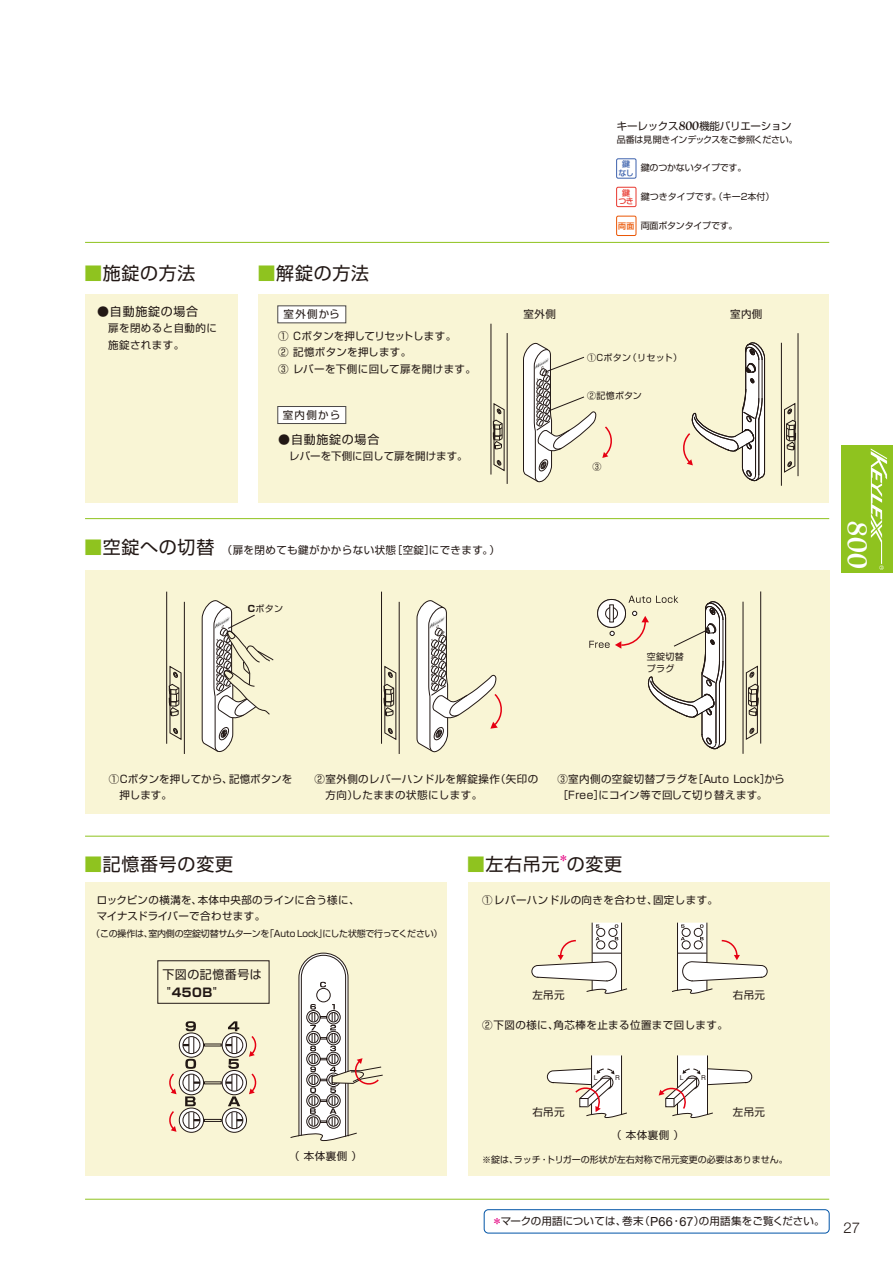
<style>
.page{position:relative;width:893px;height:1263px;background:#fff}
.page>*{position:absolute;margin:0;border:0;box-sizing:border-box;transform-origin:0 0}
.t1{font:italic 700 28.5px "Goudy";color:#fff}
.t2{font:18px "Shin Go";letter-spacing:.04em;color:#221815}
.t3{font:300 15px "Helvetica Neue";color:#221815}
.t4{font:12px "Shin Go";letter-spacing:.06em;color:#221815}
.t5{font:12px/18px "Shin Go";letter-spacing:.04em;color:#221815}
.t6{font:10.5px/16.5px "Shin Go";letter-spacing:.04em;color:#221815}
.t7{font:10.5px/16.5px "Shin Go";color:#221815}
.t8{font:10.5px "Shin Go";letter-spacing:.02em;color:#221815}
.t9{font:10.5px "Shin Go";letter-spacing:-.025em;color:#221815}
.t10{font:10.5px "Shin Go";color:#e4007f}
.t11{font:9px/12px "Shin Go";letter-spacing:-.025em;color:#221815}
.t12{font:9px "Shin Go";color:#221815}
.t13{font:9px "Shin Go";letter-spacing:.04em;color:#221815}
.t14{font:500 7.95px/8.9px "Shin Go";color:#e8382f;text-align:center}
.t15{font:500 7.95px/8.9px "Shin Go";color:#3d62ad;text-align:center}
.t16{font:500 7.95px "Shin Go";color:#ea5504}
.t17{font:500 6.6px "Gothic BBB";color:#221815}
.s1{color:#8fc31f}
.s2{font-size:18px;color:#8fc31f}
.s3{font-size:18px}
.s4{font-weight:700}
.s5{font-family:"Goudy";font-weight:700;font-style:italic;font-size:12.6px}
.s6{color:#e4007f}
.s7{font-family:"Helvetica Neue";font-size:12.6px}
</style>
<div class="page">
<div style="left:85px;top:570px;width:744px;height:244px;background:#f9f5d5"></div>
<div style="left:259px;top:294px;width:570px;height:209px;background:#f9f5d5"></div>
<div style="left:85px;top:294px;width:152px;height:209px;background:#f9f5d5"></div>
<div style="left:842px;top:445px;width:51px;height:128px;background:#8fc31f"></div>
<svg style="left:871px;top:448px;width:16px;height:122px"></svg>
<div style="left:484px;top:1209px;width:346px;height:24px;border:1px solid #0054a7;border-radius:4px"></div>
<hr style="left:85px;top:1199px;width:744px;height:1px;background:#8fc31f">
<hr style="left:85px;top:836px;width:744px;height:1px;background:#8fc31f">
<hr style="left:85px;top:518px;width:744px;height:1px;background:#8fc31f">
<hr style="left:85px;top:242px;width:744px;height:1px;background:#8fc31f">
<div style="left:468px;top:882px;width:361px;height:294px;background:#f9f5d5"></div>
<div style="left:85px;top:882px;width:361px;height:294px;background:#f9f5d5"></div>
<div style="left:277px;top:305px;width:69px;height:18px;background:#fff;border:1px solid #4c4948"></div>
<div style="left:277px;top:406px;width:69px;height:18px;background:#fff;border:1px solid #4c4948"></div>
<div style="left:158px;top:960px;width:111px;height:43px;border:1px solid #221815"></div>
<svg style="left:179px;top:1033px;width:25px;height:24px"></svg>
<div style="left:179px;top:1033px;width:25px;height:24px;border:1px solid #221815;border-radius:50%"></div>
<div style="left:183px;top:1036px;width:17px;height:18px;border:1px solid #221815;border-radius:50%"></div>
<svg style="left:222px;top:1033px;width:24px;height:24px"></svg>
<div style="left:222px;top:1033px;width:25px;height:24px;border:1px solid #221815;border-radius:50%"></div>
<div style="left:226px;top:1036px;width:17px;height:18px;border:1px solid #221815;border-radius:50%"></div>
<svg style="left:179px;top:1070px;width:25px;height:25px"></svg>
<div style="left:179px;top:1070px;width:25px;height:25px;border:1px solid #221815;border-radius:50%"></div>
<div style="left:183px;top:1074px;width:17px;height:17px;border:1px solid #221815;border-radius:50%"></div>
<svg style="left:222px;top:1070px;width:24px;height:25px"></svg>
<div style="left:222px;top:1070px;width:25px;height:25px;border:1px solid #221815;border-radius:50%"></div>
<div style="left:226px;top:1074px;width:17px;height:17px;border:1px solid #221815;border-radius:50%"></div>
<svg style="left:179px;top:1108px;width:25px;height:24px"></svg>
<div style="left:179px;top:1108px;width:25px;height:24px;border:1px solid #221815;border-radius:50%"></div>
<div style="left:183px;top:1111px;width:17px;height:18px;border:1px solid #221815;border-radius:50%"></div>
<svg style="left:228px;top:1021px;width:11px;height:10px"></svg>
<svg style="left:185px;top:1059px;width:11px;height:10px"></svg>
<svg style="left:228px;top:1059px;width:11px;height:10px"></svg>
<svg style="left:185px;top:1096px;width:11px;height:10px"></svg>
<svg style="left:183px;top:1037px;width:12px;height:16px"></svg>
<svg style="left:189px;top:1112px;width:11px;height:16px"></svg>
<svg style="left:222px;top:1108px;width:24px;height:24px"></svg>
<div style="left:222px;top:1108px;width:25px;height:24px;border:1px solid #221815;border-radius:50%"></div>
<div style="left:226px;top:1111px;width:17px;height:18px;border:1px solid #221815;border-radius:50%"></div>
<svg style="left:228px;top:1096px;width:12px;height:10px"></svg>
<svg style="left:232px;top:1112px;width:11px;height:16px"></svg>
<svg style="left:186px;top:1021px;width:10px;height:10px"></svg>
<svg style="left:204px;top:1037px;width:34px;height:16px"></svg>
<svg style="left:189px;top:1075px;width:49px;height:15px"></svg>
<div style="left:204px;top:1119px;width:17px;height:3px;border:1px solid #221815"></div>
<svg style="left:672px;top:923px;width:96px;height:71px"></svg>
<svg style="left:531px;top:923px;width:96px;height:71px"></svg>
<svg style="left:169px;top:1073px;width:7px;height:21px"></svg>
<svg style="left:169px;top:1111px;width:7px;height:21px"></svg>
<svg style="left:249px;top:1036px;width:8px;height:21px"></svg>
<svg style="left:249px;top:1073px;width:8px;height:21px"></svg>
<hr style="left:781px;top:343px;width:1px;height:143px;background:#221815">
<hr style="left:798px;top:333px;width:1px;height:143px;background:#221815">
<svg style="left:784px;top:403px;width:12px;height:70px"></svg>
<hr style="left:184px;top:602px;width:1px;height:152px;background:#221815">
<hr style="left:166px;top:592px;width:1px;height:152px;background:#221815">
<svg style="left:169px;top:665px;width:13px;height:75px"></svg>
<hr style="left:399px;top:602px;width:1px;height:152px;background:#221815">
<hr style="left:381px;top:592px;width:1px;height:152px;background:#221815">
<svg style="left:384px;top:665px;width:12px;height:75px"></svg>
<svg style="left:201px;top:600px;width:73px;height:152px"></svg>
<img style="left:214px;top:615px;width:17px;height:15px">
<svg style="left:416px;top:600px;width:86px;height:152px"></svg>
<img style="left:429px;top:615px;width:17px;height:15px">
<svg style="left:290px;top:952px;width:93px;height:190px"></svg>
<svg style="left:547px;top:1055px;width:80px;height:63px"></svg>
<svg style="left:659px;top:1055px;width:93px;height:63px"></svg>
<svg style="left:602px;top:426px;width:10px;height:32px"></svg>
<svg style="left:523px;top:342px;width:73px;height:140px"></svg>
<hr style="left:507px;top:333px;width:1px;height:151px;background:#221815">
<hr style="left:491px;top:324px;width:1px;height:150px;background:#221815">
<svg style="left:493px;top:403px;width:12px;height:68px"></svg>
<svg style="left:683px;top:342px;width:82px;height:139px"></svg>
<hr style="left:743px;top:602px;width:1px;height:152px;background:#221815">
<hr style="left:760px;top:591px;width:1px;height:153px;background:#221815">
<svg style="left:746px;top:665px;width:13px;height:75px"></svg>
<svg style="left:589px;top:596px;width:137px;height:153px"></svg>
<div style="left:597px;top:599px;width:29px;height:29px;border:1px solid #221815;border-radius:50%"></div>
<div style="left:616px;top:216px;width:20px;height:20px;border:1px solid #ea5504;border-radius:2px"></div>
<div style="left:616px;top:187px;width:20px;height:20px;border:1px solid #e8382f;border-radius:2px"></div>
<div style="left:616px;top:158px;width:20px;height:20px;border:1px solid #3d62ad;border-radius:2px"></div>
<h2 class="t2" style="left:84px;top:262px;width:113px"><span class="s1">■</span>施錠の方法</h2>
<h2 class="t2" style="left:258px;top:262px;width:113px"><span class="s1">■</span>解錠の方法</h2>
<p class="t6" style="left:284px;top:306px;width:58px">室外側から</p>
<p class="t4" style="left:97px;top:303px;width:103px">●自動施錠の場合</p>
<p class="t6" style="left:97px;top:319px;width:121px">　扉を閉めると自動的に　施錠されます。</p>
<p class="t6" style="left:278px;top:327px;width:199px">① Cボタンを押してリセットします。<br>② 記憶ボタンを押します。<br>③ レバーを下側に回して扉を開けます。</p>
<p class="t6" style="left:283px;top:406px;width:59px">室内側から</p>
<p class="t4" style="left:278px;top:431px;width:103px">●自動施錠の場合</p>
<p class="t7" style="left:289px;top:447px;width:180px">レバーを下側に回して扉を開けます。</p>
<p class="t6" style="left:523px;top:305px;width:34px">室外側</p>
<p class="t6" style="left:84px;top:541px;width:417px"><span class="s2">■</span><span class="s3">空錠への切替</span> （扉を閉めても鍵がかからない状態［空錠］にできます。）</p>
<p class="t11" style="left:248px;top:602px;width:37px"><span class="s4">C</span>ボタン</p>
<p class="t9" style="left:617px;top:119px;width:176px">キーレックス<span class="s5">800</span>機能バリエーション</p>
<p class="t11" style="left:617px;top:133px;width:182px">品番は見開きインデックスをご参照ください。</p>
<p class="t15" style="left:619px;top:159px;width:17px">鍵なし</p>
<p class="t11" style="left:641px;top:161px;width:107px">鍵のつかないタイプです。</p>
<p class="t12" style="left:641px;top:191px;width:135px">鍵つきタイプです。（キー2本付）</p>
<p class="t11" style="left:641px;top:219px;width:98px">両面ボタンタイプです。</p>
<p class="t14" style="left:618px;top:188px;width:17px">鍵つき</p>
<p class="t16" style="left:618px;top:221px;width:18px">両面</p>
<p class="t13" style="left:587px;top:351px;width:97px">①Cボタン（リセット）</p>
<p class="t11" style="left:587px;top:389px;width:56px">②記憶ボタン</p>
<p class="t11" style="left:593px;top:460px;width:10px">③</p>
<p class="t6" style="left:730px;top:305px;width:34px">室内側</p>
<p class="t11" style="left:647px;top:650px;width:39px">空錠切替プラグ</p>
<h1 class="t1" style="left:875px;top:521px;width:49px;rotate:90deg">800</h1>
<p class="t7" style="left:109px;top:770px;width:185px">①Cボタンを押してから、記憶ボタンを　押します。</p>
<p class="t6" style="left:315px;top:770px;width:225px">②室外側のレバーハンドルを解錠操作（矢印の　方向）したままの状態にします。</p>
<p class="t6" style="left:557px;top:770px;width:229px">③室内側の空錠切替プラグを［Auto Lock］から［Free］にコイン等で回して切り替えます。</p>
<p class="t10" style="left:558px;top:851px;width:12px">＊</p>
<h2 class="t2" style="left:84px;top:853px;width:151px"><span class="s1">■</span>記憶番号の変更</h2>
<h2 class="t2" style="left:467px;top:853px;width:157px"><span class="s1">■</span>左右吊元の変更</h2>
<p class="t6" style="left:97px;top:891px;width:264px">ロックピンの横溝を、本体中央部のラインに合う様に、マイナスドライバーで合わせます。</p>
<p class="t11" style="left:91px;top:927px;width:353px">（この操作は、室内側の空錠切替サムターンを「Auto Lock｣にした状態で行ってください）</p>
<p class="t5" style="left:167px;top:964px;width:96px;text-indent:-4px">下図の記憶番号は"<span class="s4">450B</span>"</p>
<p class="t6" style="left:289px;top:1147px;width:74px">（ 本体裏側 ）</p>
<p class="t6" style="left:482px;top:891px;width:237px">① レバーハンドルの向きを合わせ、固定します。</p>
<p class="t6" style="left:532px;top:986px;width:34px">左吊元</p>
<p class="t6" style="left:733px;top:986px;width:34px">右吊元</p>
<p class="t6" style="left:482px;top:1016px;width:247px">② 下図の様に、角芯棒を止まる位置まで回します。</p>
<p class="t6" style="left:532px;top:1103px;width:34px">右吊元</p>
<p class="t17" style="left:594px;top:1074px;width:5px">L</p>
<p class="t17" style="left:615px;top:1074px;width:6px">R</p>
<p class="t17" style="left:680px;top:1074px;width:5px">L</p>
<p class="t17" style="left:701px;top:1074px;width:6px">R</p>
<p class="t6" style="left:611px;top:1126px;width:74px">（ 本体裏側 ）</p>
<p class="t6" style="left:733px;top:1103px;width:34px">左吊元</p>
<p class="t12" style="left:482px;top:1154px;width:307px">※錠は、ラッチ・トリガーの形状が左右対称で吊元変更の必要はありません。</p>
<p class="t8" style="left:492px;top:1214px;width:335px"><span class="s6">＊</span>マークの用語については、巻末（<span class="s7">P66</span>・<span class="s7">67</span>）の用語集をご覧ください。</p>
<h3 class="t3" style="left:843px;top:1215px;width:18px">27</h3>
</div>
